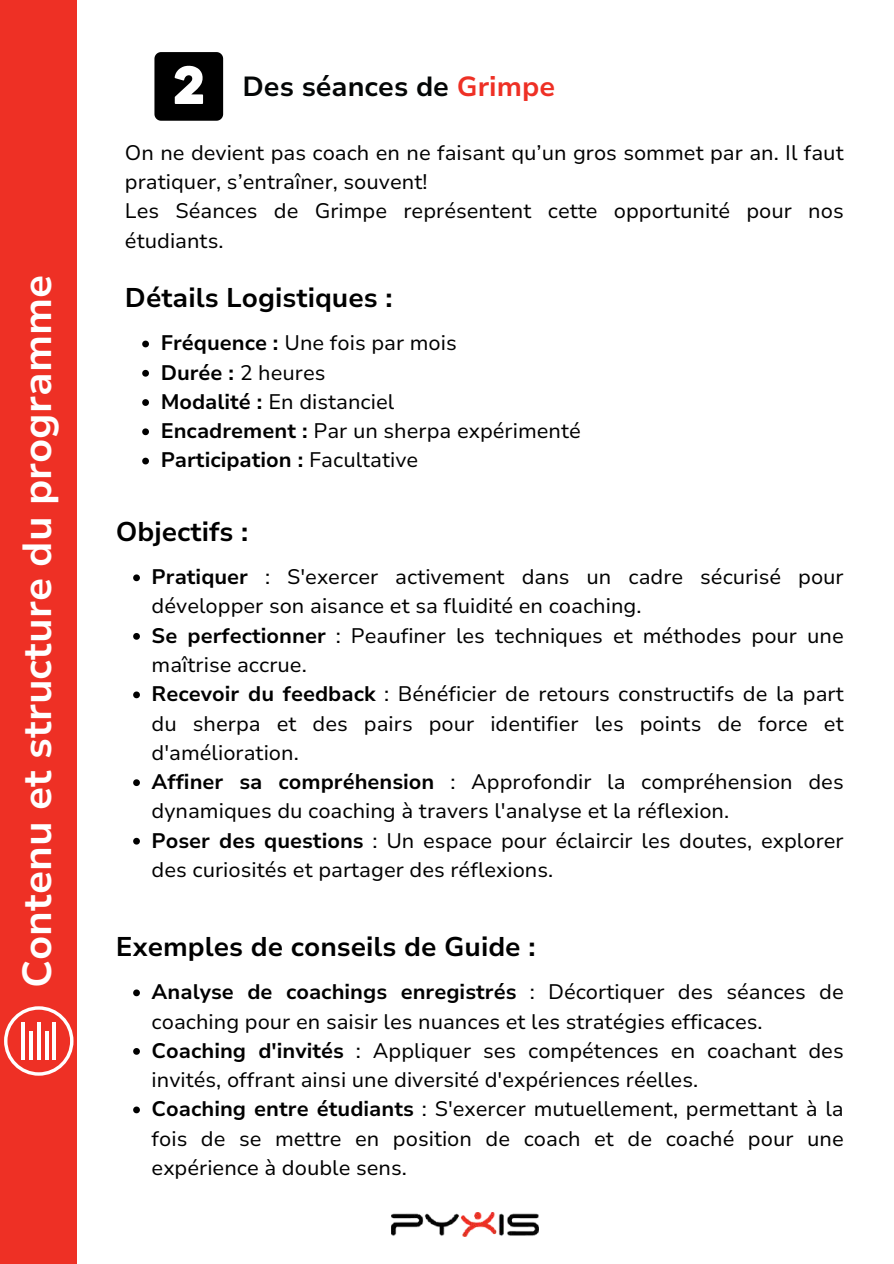
<style>
.page{position:relative;width:894px;height:1264px;background:#fff}
.page>*{position:absolute;margin:0;border:0;box-sizing:border-box;transform-origin:0 0}
.t1{font:700 40.5px "Nunito Sans 10 pt";color:#fff}
.t2{font:700 27.6px "Nunito Sans 10 pt";color:#040606}
.t3{font:700 27px "Nunito Sans 10 pt";color:#000}
.t4{font:21px/29.2px "Nunito Sans 10 pt";color:#000}
.s1{color:#ee3025}
.s2{font-weight:700}
</style>
<div class="page">
<div style="left:0;top:0;width:76px;height:1263px;background:#ee3025"></div>
<img style="left:391px;top:1212px;width:147px;height:24px">
<svg style="left:133px;top:989px;width:7px;height:7px"></svg>
<svg style="left:133px;top:1048px;width:7px;height:6px"></svg>
<svg style="left:133px;top:1106px;width:7px;height:7px"></svg>
<svg style="left:4px;top:1006px;width:69px;height:69px"></svg>
<hr style="left:21px;top:1022px;width:4px;height:37px;background:#fff">
<hr style="left:29px;top:1031px;width:4px;height:28px;background:#fff">
<hr style="left:37px;top:1022px;width:3px;height:37px;background:#fff">
<hr style="left:45px;top:1031px;width:3px;height:28px;background:#fff">
<hr style="left:53px;top:1022px;width:3px;height:37px;background:#fff">
<svg style="left:133px;top:574px;width:7px;height:7px"></svg>
<svg style="left:133px;top:633px;width:7px;height:6px"></svg>
<svg style="left:133px;top:691px;width:7px;height:7px"></svg>
<svg style="left:133px;top:779px;width:7px;height:7px"></svg>
<svg style="left:133px;top:837px;width:7px;height:7px"></svg>
<svg style="left:154px;top:52px;width:69px;height:69px"></svg>
<svg style="left:142px;top:340px;width:7px;height:7px"></svg>
<svg style="left:142px;top:370px;width:7px;height:6px"></svg>
<svg style="left:142px;top:399px;width:7px;height:7px"></svg>
<svg style="left:142px;top:428px;width:7px;height:7px"></svg>
<svg style="left:142px;top:457px;width:7px;height:7px"></svg>
<h1 class="t1" style="left:10px;top:988px;width:715px;rotate:-90deg">Contenu et structure du programme</h1>
<h2 class="t2" style="left:242px;top:68px;width:314px">Des séances de <span class="s1">Grimpe</span></h2>
<p class="t4" style="left:125px;top:138px;width:720px">On ne devient pas coach en ne faisant qu’un gros sommet par an. Il faut pratiquer, s’entraîner, souvent!<br>Les Séances de Grimpe représentent cette opportunité pour nos étudiants.</p>
<p class="t3" style="left:125px;top:279px;width:269px">Détails Logistiques :</p>
<p class="t4" style="left:161px;top:329px;width:421px"><span class="s2">Fréquence :</span> Une fois par mois<br><span class="s2">Durée :</span> 2 heures<br><span class="s2">Modalité :</span> En distanciel<br><span class="s2">Encadrement :</span> Par un sherpa expérimenté<br><span class="s2">Participation :</span> Facultative</p>
<p class="t3" style="left:116px;top:513px;width:134px">Objectifs :</p>
<p class="t4" style="left:152px;top:562px;width:693px"><span class="s2">Pratiquer</span> : S'exercer activement dans un cadre sécurisé pour développer son aisance et sa fluidité en coaching.<br><span class="s2">Se perfectionner</span> : Peaufiner les techniques et méthodes pour une maîtrise accrue.<br><span class="s2">Recevoir du feedback</span> : Bénéficier de retours constructifs de la part du sherpa et des pairs pour identifier les points de force et d'amélioration.<br><span class="s2">Affiner sa compréhension</span> : Approfondir la compréhension des dynamiques du coaching à travers l'analyse et la réflexion.<br><span class="s2">Poser des questions</span> : Un espace pour éclaircir les doutes, explorer des curiosités et partager des réflexions.</p>
<p class="t3" style="left:116px;top:928px;width:421px">Exemples de conseils de Guide :</p>
<p class="t4" style="left:152px;top:977px;width:693px"><span class="s2">Analyse de coachings enregistrés</span> : Décortiquer des séances de coaching pour en saisir les nuances et les stratégies efficaces.<br><span class="s2">Coaching d'invités</span> : Appliquer ses compétences en coachant des invités, offrant ainsi une diversité d'expériences réelles.<br><span class="s2">Coaching entre étudiants</span> : S'exercer mutuellement, permettant à la fois de se mettre en position de coach et de coaché pour une expérience à double sens.</p>
</div>
